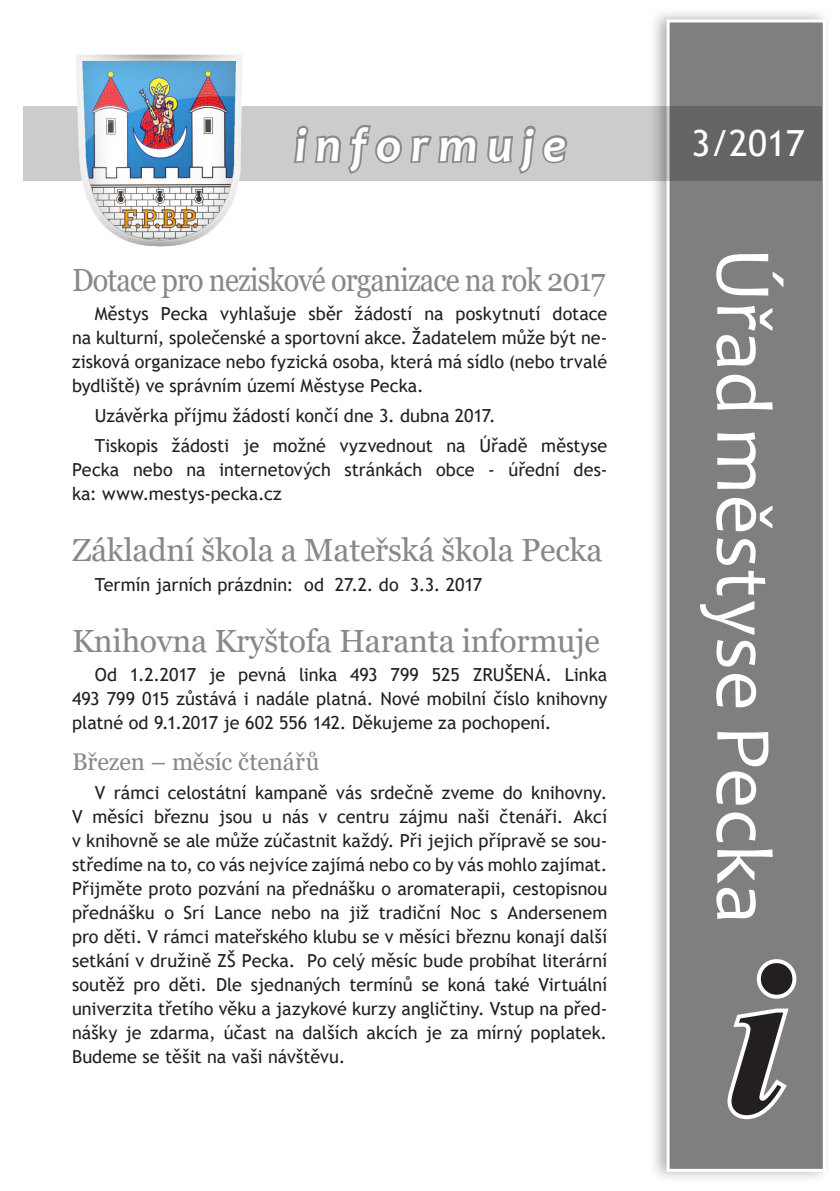
<style>
.page{position:relative;width:840px;height:1191px;background:#fff}
.page>*{position:absolute;margin:0;border:0;box-sizing:border-box;transform-origin:0 0}
.t1{font:italic 700 220px "Times New Roman";color:#231f20}
.t2{font:80px "Candara";color:#fff}
.t3{font:italic 700 48px "Candara";letter-spacing:.195em;color:#fff}
.t4{font:36px "Trebuchet MS";color:#fff}
.Nadpis_1{font:32px "Georgia";letter-spacing:-.01em;color:#888}
.Nadpis_1-2{font:32px "Georgia";letter-spacing:-.03em;color:#888;scale:.9 1}
.Nadpis_2{font:24px "Georgia";letter-spacing:-.005em;color:#888}
.t5{font:18px/24px "Trebuchet MS";color:#231f20;text-align:justify}
</style>
<div class="page">
<div style="left:24px;top:106px;width:797px;height:74px;background:#ccc"></div>
<div style="left:648px;top:8px;width:183px;height:1175px;background:#999;opacity:.75"></div>
<div style="left:666px;top:19px;width:159px;height:1152px;background:#7f7f7f;border:3px solid #fff"></div>
<svg style="left:294px;top:125px;width:184px;height:49px"></svg>
<svg style="left:487px;top:125px;width:80px;height:49px"></svg>
<svg style="left:727px;top:959px;width:70px;height:161px"></svg>
<img style="left:72px;top:54px;width:173px;height:193px">
<p class="t3" style="left:294px;top:115px;width:272px">informuje</p>
<p class="t4" style="left:691px;top:121px;width:115px">3/2017</p>
<p class="Nadpis_1-2" style="left:72px;top:260px;width:593px">Dotace pro neziskové organizace na rok 2017</p>
<p class="t5" style="left:72px;top:302px;width:536px;text-indent:23px">Městys Pecka vyhlašuje sběr žádostí na poskytnutí dotace na kulturní, společenské a sportovní akce. Žadatelem může být ne&shy;zisková organizace nebo fyzická osoba, která má sídlo (nebo trvalé bydliště) ve správním území Městyse Pecka.</p>
<p class="t5" style="left:95px;top:403px;width:402px">Uzávěrka příjmu žádostí končí dne 3. dubna 2017.</p>
<p class="t5" style="left:72px;top:433px;width:536px;text-indent:23px">Tiskopis žádosti je možné vyzvednout na Úřadě městyse Pecka nebo na internetových stránkách obce - úřední des&shy;ka: www.mestys-pecka.cz</p>
<p class="Nadpis_1" style="left:72px;top:530px;width:531px">Základní škola a Mateřská škola Pecka</p>
<p class="t5" style="left:95px;top:572px;width:389px">Termín jarních prázdnin: od 27.2. do 3.3. 2017</p>
<p class="Nadpis_1" style="left:72px;top:621px;width:529px">Knihovna Kryštofa Haranta informuje</p>
<p class="t5" style="left:72px;top:663px;width:536px;text-indent:23px">Od 1.2.2017 je pevná linka 493 799 525 ZRUŠENÁ. Linka 493 799 015 zůstává i nadále platná. Nové mobilní číslo knihovny platné od 9.1.2017 je 602 556 142. Děkujeme za pochopení.</p>
<p class="Nadpis_2" style="left:72px;top:746px;width:249px">Březen – měsíc čtenářů</p>
<p class="t5" style="left:72px;top:780px;width:536px;text-indent:23px">V rámci celostátní kampaně vás srdečně zveme do knihovny.<br>V měsíci březnu jsou u nás v centru zájmu naši čtenáři. Akcí v knihovně se ale může zúčastnit každý. Při jejich přípravě se sou&shy;středíme na to, co vás nejvíce zajímá nebo co by vás mohlo zajímat.<br>Přijměte proto pozvání na přednášku o aromaterapii, cestopisnou přednášku o Srí Lance nebo na již tradiční Noc s Andersenem pro děti. V rámci mateřského klubu se v měsíci březnu konají další setkání v družině ZŠ Pecka. Po celý měsíc bude probíhat literární soutěž pro děti. Dle sjednaných termínů se koná také Virtuální univerzita třetího věku a jazykové kurzy angličtiny. Vstup na před&shy;nášky je zdarma, účast na dalších akcích je za mírný poplatek.<br>Budeme se těšit na vaši návštěvu.</p>
<p class="t2" style="left:793px;top:247px;width:678px;rotate:90deg">Úřad městyse Pecka</p>
<p class="t1" style="left:726px;top:885px;width:63px">i</p>
</div>
